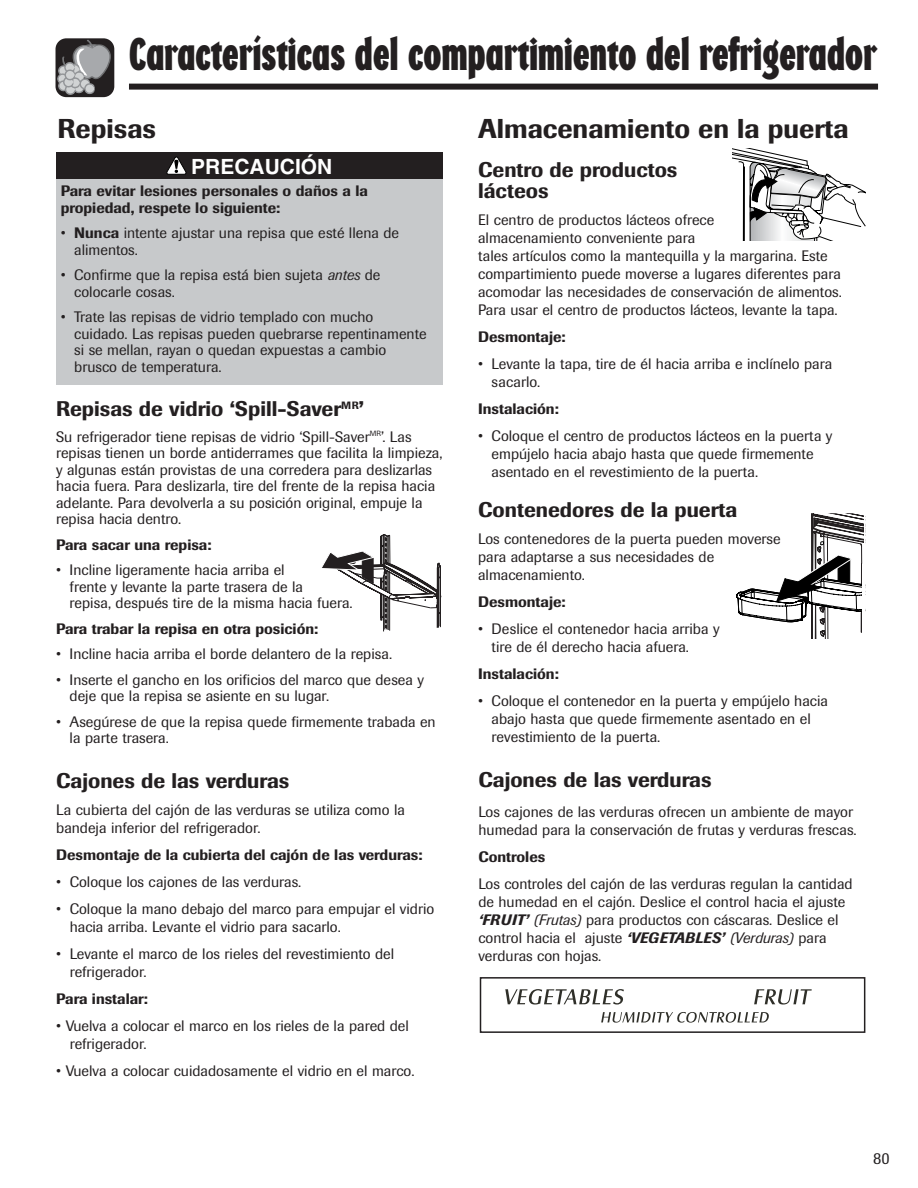
<style>
.page{position:relative;width:918px;height:1188px;background:#fff}
.page>*{position:absolute;margin:0;border:0;box-sizing:border-box;transform-origin:0 0}
.t1{font:48px "Regatta Condensed Plain";letter-spacing:-.01em;color:#231f20}
.t2{font:500 27px "Imago";color:#231f20}
.t3{font:500 21px/21px "Imago";color:#231f20}
.t4{font:700 21px "Helvetica";color:#fff}
.t5{font:16.5px "Imago";color:#231f20}
.t6{font:15px/18px "Imago";color:#231f20}
.t7{font:500 15px/16.5px "Imago";color:#231f20}
.s1{font-weight:500}
.s2{font-style:italic}
.s3{font-weight:500;font-style:italic}
</style>
<div class="page">
<svg style="left:732px;top:148px;width:133px;height:93px"></svg>
<svg style="left:736px;top:513px;width:128px;height:126px"></svg>
<svg style="left:601px;top:1012px;width:168px;height:11px"></svg>
<svg style="left:505px;top:989px;width:307px;height:16px"></svg>
<div style="left:480px;top:977px;width:385px;height:56px;border:2px solid #231f20"></div>
<div style="left:56px;top:38px;width:58px;height:59px;background:#231f20;border-radius:11px"></div>
<svg style="left:57px;top:40px;width:58px;height:56px"></svg>
<div style="left:56px;top:176px;width:387px;height:208px;background:#c7c9cb"></div>
<div style="left:56px;top:152px;width:387px;height:27px;background:#231f20"></div>
<svg style="left:166px;top:156px;width:21px;height:19px"></svg>
<svg style="left:322px;top:534px;width:120px;height:98px"></svg>
<div style="left:129px;top:84px;width:749px;height:6px;background:#231f20"></div>
<h1 class="t1" style="left:129px;top:35px;width:750px">Características del compartimiento del refrigerador</h1>
<h2 class="t2" style="left:58px;top:119px;width:100px">Repisas</h2>
<h3 class="t4" style="left:191px;top:159px;width:143px">PRECAUCIÓN</h3>
<p class="t7" style="left:61px;top:184px;width:309px">Para evitar lesiones personales o daños a la propiedad, respete lo siguiente:</p>
<p class="t6" style="left:74px;top:226px;width:326px;line-height:16.5px;text-indent:-14px">• <span class="s1">Nunca</span> intente ajustar una repisa que esté llena de alimentos.</p>
<p class="t6" style="left:74px;top:268px;width:308px;line-height:16.5px;text-indent:-13px">• Confirme que la repisa está bien sujeta <span class="s2">antes</span> de colocarle cosas.</p>
<p class="t6" style="left:74px;top:310px;width:354px;line-height:16.5px;text-indent:-14px">• Trate las repisas de vidrio templado con mucho cuidado. Las repisas pueden quebrarse repentinamente si se mellan, rayan o quedan expuestas a cambio brusco de temperatura.</p>
<h3 class="t3" style="left:56px;top:400px;width:309px">Repisas de vidrio ‘Spill-Saver<sup>MR</sup>’</h3>
<p class="t6" style="left:56px;top:430px;width:388px;line-height:16.5px">Su refrigerador tiene repisas de vidrio ‘Spill-Saver<sup>MR</sup>’. Las repisas tienen un borde antiderrames que facilita la limpieza, y algunas están provistas de una corredera para deslizarlas hacia fuera. Para deslizarla, tire del frente de la repisa hacia adelante. Para devolverla a su posición original, empuje la repisa hacia dentro.</p>
<p class="t7" style="left:56px;top:538px;width:157px">Para sacar una repisa:</p>
<p class="t6" style="left:70px;top:563px;width:285px;line-height:16.5px;text-indent:-14px">• Incline ligeramente hacia arriba el<br>frente y levante la parte trasera de la<br>repisa, después tire de la misma hacia fuera.</p>
<p class="t7" style="left:56px;top:622px;width:264px">Para trabar la repisa en otra posición:</p>
<p class="t6" style="left:56px;top:646px;width:338px">• Incline hacia arriba el borde delantero de la repisa.</p>
<p class="t6" style="left:70px;top:673px;width:356px;line-height:16.5px;text-indent:-14px">• Inserte el gancho en los orificios del marco que desea y deje que la repisa se asiente en su lugar.</p>
<p class="t6" style="left:70px;top:715px;width:368px;line-height:16.5px;text-indent:-14px">• Asegúrese de que la repisa quede firmemente trabada en la parte trasera.</p>
<h3 class="t3" style="left:56px;top:772px;width:235px">Cajones de las verduras</h3>
<p class="t6" style="left:56px;top:802px;width:350px">La cubierta del cajón de las verduras se utiliza como la bandeja inferior del refrigerador.</p>
<p class="t7" style="left:56px;top:848px;width:368px">Desmontaje de la cubierta del cajón de las verduras:</p>
<p class="t6" style="left:56px;top:874px;width:247px">• Coloque los cajones de las verduras.</p>
<p class="t6" style="left:70px;top:901px;width:366px;text-indent:-14px">• Coloque la mano debajo del marco para empujar el vidrio hacia arriba. Levante el vidrio para sacarlo.</p>
<p class="t6" style="left:70px;top:946px;width:326px;text-indent:-14px">• Levante el marco de los rieles del revestimiento del refrigerador.</p>
<p class="t7" style="left:56px;top:992px;width:93px">Para instalar:</p>
<p class="t6" style="left:70px;top:1018px;width:341px;text-indent:-14px">• Vuelva a colocar el marco en los rieles de la pared del refrigerador.</p>
<p class="t6" style="left:56px;top:1063px;width:360px">• Vuelva a colocar cuidadosamente el vidrio en el marco.</p>
<h2 class="t2" style="left:478px;top:119px;width:372px">Almacenamiento en la puerta</h2>
<h3 class="t3" style="left:478px;top:161px;width:201px">Centro de productos lácteos</h3>
<p class="t6" style="left:478px;top:212px;width:365px">El centro de productos lácteos ofrece<br>almacenamiento conveniente para<br>tales artículos como la mantequilla y la margarina. Este compartimiento puede moverse a lugares diferentes para acomodar las necesidades de conservación de alimentos.<br>Para usar el centro de productos lácteos, levante la tapa.</p>
<p class="t7" style="left:478px;top:330px;width:89px">Desmontaje:</p>
<p class="t6" style="left:492px;top:356px;width:342px;text-indent:-14px">• Levante la tapa, tire de él hacia arriba e inclínelo para sacarlo.</p>
<p class="t7" style="left:478px;top:402px;width:82px">Instalación:</p>
<p class="t6" style="left:492px;top:428px;width:342px;text-indent:-14px">• Coloque el centro de productos lácteos en la puerta y empújelo hacia abajo hasta que quede firmemente asentado en el revestimiento de la puerta.</p>
<h3 class="t3" style="left:478px;top:502px;width:261px">Contenedores de la puerta</h3>
<p class="t6" style="left:478px;top:532px;width:304px">Los contenedores de la puerta pueden moverse para adaptarse a sus necesidades de almacenamiento.</p>
<p class="t7" style="left:478px;top:595px;width:89px">Desmontaje:</p>
<p class="t6" style="left:492px;top:622px;width:229px;text-indent:-14px">• Deslice el contenedor hacia arriba y tire de él derecho hacia afuera.</p>
<p class="t7" style="left:478px;top:667px;width:82px">Instalación:</p>
<p class="t6" style="left:492px;top:694px;width:338px;text-indent:-14px">• Coloque el contenedor en la puerta y empújelo hacia abajo hasta que quede firmemente asentado en el revestimiento de la puerta.</p>
<h3 class="t3" style="left:478px;top:771px;width:235px">Cajones de las verduras</h3>
<p class="t6" style="left:478px;top:804px;width:380px">Los cajones de las verduras ofrecen un ambiente de mayor humedad para la conservación de frutas y verduras frescas.</p>
<p class="t7" style="left:478px;top:850px;width:68px">Controles</p>
<p class="t6" style="left:478px;top:876px;width:376px">Los controles del cajón de las verduras regulan la cantidad de humedad en el cajón. Deslice el control hacia el ajuste <span class="s3">‘FRUIT’</span> <span class="s2">(Frutas)</span> para productos con cáscaras. Deslice el control hacia el ajuste <span class="s3">‘VEGETABLES’</span> <span class="s2">(Verduras)</span> para verduras con hojas.</p>
<p class="t5" style="left:873px;top:1152px;width:18px">80</p>
</div>
